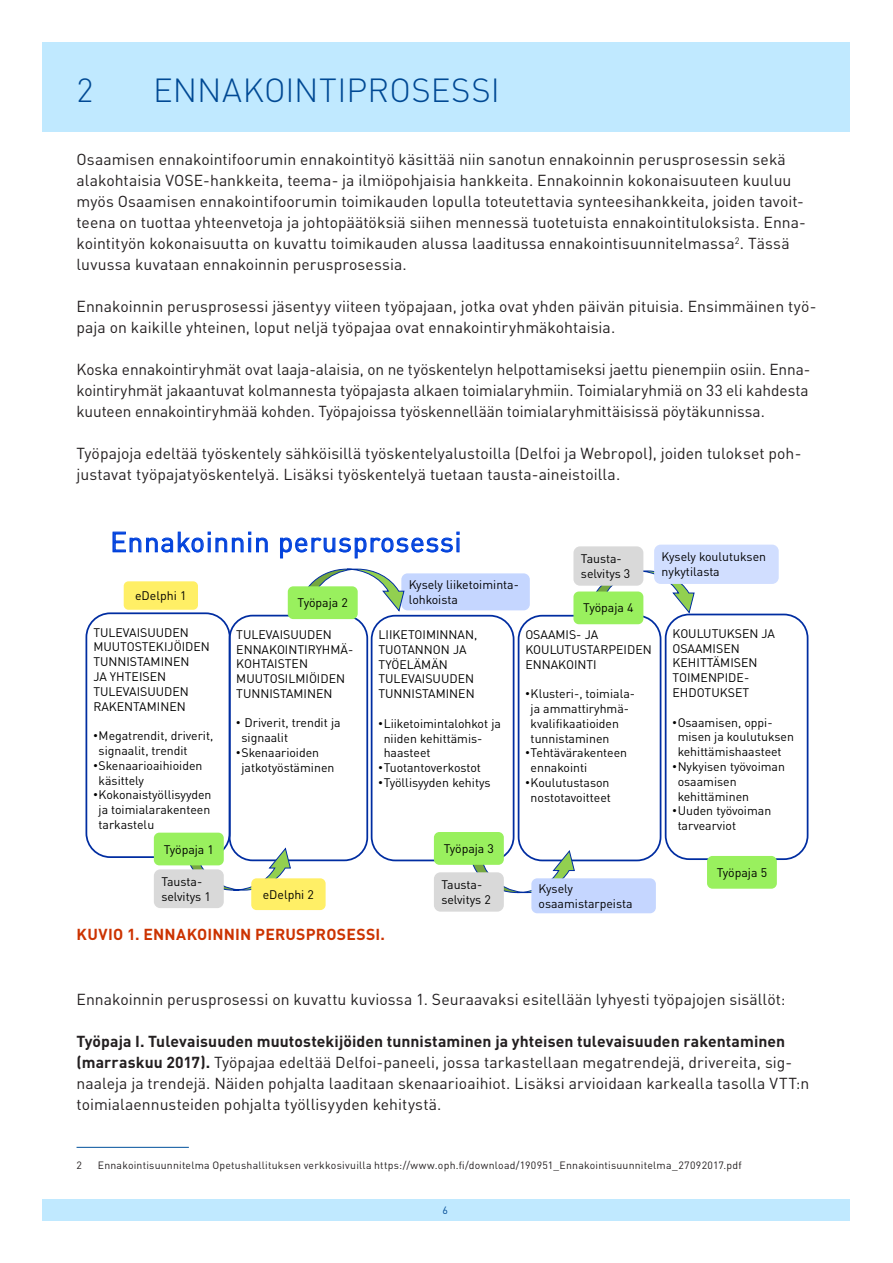
<style>
.page{position:relative;width:893px;height:1263px;background:#fff}
.page>*{position:absolute;margin:0;border:0;box-sizing:border-box;transform-origin:0 0}
.t1{font:300 33px "DIN Pro";letter-spacing:.01em;color:#004994}
.t2{font:27.75px "DIN Pro";letter-spacing:.025em;color:#0041dc}
.t3{font:15.75px/21px "DIN Pro";letter-spacing:.005em;color:#231f20}
.t4{font:700 15.75px "DIN Pro";letter-spacing:.015em;color:#c30}
.t5{font:12.3px/14.9px "DIN Pro";color:#000}
.t6{font:10.5px "DIN Pro";letter-spacing:.02em;color:#231f20}
.t7{font:10.5px "DIN Pro";color:#004994}
.s1{font-family:"Arial"}
.s2{font-weight:700}
</style>
<div class="page">
<div style="left:43px;top:1199px;width:807px;height:21px;background:#c0e9ff"></div>
<div style="left:43px;top:43px;width:807px;height:89px;background:#c0e9ff"></div>
<div style="left:401px;top:573px;width:129px;height:37px;background:#c5d6ff;border-radius:6px"></div>
<div style="left:371px;top:615px;width:143px;height:246px;border:2px solid #002da1;border-radius:24px"></div>
<svg style="left:112px;top:531px;width:156px;height:22px"></svg>
<svg style="left:280px;top:532px;width:180px;height:27px"></svg>
<div style="left:86px;top:612px;width:145px;height:246px;border:2px solid #002da1;border-radius:24px"></div>
<div style="left:229px;top:615px;width:139px;height:246px;border:2px solid #002da1;border-radius:23px"></div>
<div style="left:518px;top:615px;width:143px;height:246px;border:2px solid #002da1;border-radius:24px"></div>
<svg style="left:186px;top:847px;width:105px;height:44px"></svg>
<div style="left:154px;top:833px;width:70px;height:32px;background:#99f05e;border-radius:5px"></div>
<svg style="left:308px;top:568px;width:97px;height:44px"></svg>
<div style="left:288px;top:586px;width:70px;height:33px;background:#99f05e;border-radius:5px"></div>
<svg style="left:472px;top:849px;width:103px;height:45px"></svg>
<div style="left:434px;top:832px;width:70px;height:33px;background:#99f05e;border-radius:5px"></div>
<svg style="left:596px;top:569px;width:99px;height:45px"></svg>
<div style="left:573px;top:591px;width:70px;height:33px;background:#99f05e;border-radius:5px"></div>
<div style="left:665px;top:614px;width:143px;height:246px;border:2px solid #002da1;border-radius:24px"></div>
<div style="left:707px;top:856px;width:70px;height:33px;background:#99f05e;border-radius:5px"></div>
<div style="left:124px;top:581px;width:74px;height:29px;background:#ffef66;border-radius:5px"></div>
<div style="left:154px;top:869px;width:70px;height:39px;background:#d9d9d9;border-radius:6px"></div>
<div style="left:573px;top:546px;width:70px;height:40px;background:#d9d9d9;border-radius:7px"></div>
<div style="left:434px;top:872px;width:70px;height:40px;background:#d9d9d9;border-radius:7px"></div>
<div style="left:654px;top:545px;width:125px;height:39px;background:#d1deff;border-radius:7px"></div>
<div style="left:251px;top:878px;width:75px;height:32px;background:#ffef66;border-radius:5px"></div>
<div style="left:531px;top:878px;width:125px;height:35px;background:#c5d6ff;border-radius:6px"></div>
<hr style="left:77px;top:1147px;width:112px;height:1px;background:#01519b">
<h1 class="t1" style="left:77px;top:67px;width:18px">2</h1>
<h1 class="t1" style="left:153px;top:67px;width:348px">ENNAKOINTIPROSESSI</h1>
<p class="t3" style="left:77px;top:148px;width:731px">Osaamisen ennakointifoorumin ennakointityö käsittää niin sanotun ennakoinnin perusprosessin sekä alakohtaisia VOSE-hankkeita, teema- ja ilmiöpohjaisia hankkeita. Ennakoinnin kokonaisuuteen kuuluu myös Osaamisen ennakointifoorumin toimikauden lopulla toteutettavia synteesihankkeita, joiden tavoit&shy;teena on tuottaa yhteenvetoja ja johtopäätöksiä siihen mennessä tuotetuista ennakointituloksista. Enna&shy;kointityön kokonaisuutta on kuvattu toimikauden alussa laaditussa ennakointisuunnitelmassa<sup>2</sup>. Tässä luvussa kuvataan ennakoinnin perusprosessia.</p>
<p class="t3" style="left:77px;top:295px;width:741px">Ennakoinnin perusprosessi jäsentyy viiteen työpajaan, jotka ovat yhden päivän pituisia. Ensimmäinen työ&shy;paja on kaikille yhteinen, loput neljä työpajaa ovat ennakointiryhmäkohtaisia.</p>
<p class="t3" style="left:77px;top:358px;width:735px;text-align:justify">Koska ennakointiryhmät ovat laaja-alaisia, on ne työskentelyn helpottamiseksi jaettu pienempiin osiin. Enna&shy;kointiryhmät jakaantuvat kolmannesta työpajasta alkaen toimialaryhmiin. Toimialaryhmiä on 33 eli kahdesta kuuteen ennakointiryhmää kohden. Työpajoissa työskennellään toimialaryhmittäisissä pöytäkunnissa.</p>
<p class="t3" style="left:77px;top:442px;width:726px">Työpajoja edeltää työskentely sähköisillä työskentelyalustoilla (Delfoi ja Webropol), joiden tulokset poh&shy;justavat työpajatyöskentelyä. Lisäksi työskentelyä tuetaan tausta-aineistoilla.</p>
<h2 class="t2" style="left:110px;top:521px;width:353px">Ennakoinnin perusprosessi</h2>
<p class="t5" style="left:135px;top:587px;width:53px">eDelphi 1</p>
<p class="t5" style="left:93px;top:624px;width:118px">TULEVAISUUDEN<br>MUUTOSTEKIJÖIDEN<br>TUNNISTAMINEN<br>JA YHTEISEN<br>TULEVAISUUDEN<br>RAKENTAMINEN</p>
<p class="t5" style="left:99px;top:727px;width:116px;text-indent:-5px"><span class="s1">•</span>Megatrendit, driverit, signaalit, trendit</p>
<p class="t5" style="left:99px;top:757px;width:105px;text-indent:-5px"><span class="s1">•</span>Skenaarioaihioiden käsittely</p>
<p class="t5" style="left:99px;top:787px;width:114px;text-align:justify;text-indent:-5px"><span class="s1">•</span>Kokonaistyöllisyyden ja toimialarakenteen tarkastelu</p>
<p class="t5" style="left:164px;top:841px;width:52px">Työpaja 1</p>
<p class="t5" style="left:298px;top:595px;width:52px">Työpaja 2</p>
<p class="t5" style="left:236px;top:626px;width:118px">TULEVAISUUDEN<br>ENNAKOINTIRYHMÄ-<br>KOHTAISTEN<br>MUUTOSILMIÖIDEN<br>TUNNISTAMINEN</p>
<p class="t5" style="left:241px;top:715px;width:101px;text-indent:-5px"><span class="s1">•</span> Driverit, trendit ja signaalit</p>
<p class="t5" style="left:241px;top:744px;width:94px;text-indent:-5px"><span class="s1">•</span>Skenaarioiden jatkotyöstäminen</p>
<p class="t5" style="left:409px;top:576px;width:112px">Kysely liiketoiminta&shy;lohkoista</p>
<p class="t5" style="left:378px;top:626px;width:100px">LIIKETOIMINNAN,<br>TUOTANNON JA<br>TYÖELÄMÄN<br>TULEVAISUUDEN<br>TUNNISTAMINEN</p>
<p class="t5" style="left:384px;top:715px;width:119px;text-indent:-5px"><span class="s1">•</span>Liiketoimintalohkot ja niiden kehittämis&shy;haasteet</p>
<p class="t5" style="left:378px;top:759px;width:104px"><span class="s1">•</span>Tuotantoverkostot</p>
<p class="t5" style="left:378px;top:774px;width:114px"><span class="s1">•</span>Työllisyyden kehitys</p>
<p class="t5" style="left:444px;top:840px;width:52px">Työpaja 3</p>
<p class="t5" style="left:581px;top:551px;width:51px">Tausta&shy;selvitys 3</p>
<p class="t5" style="left:583px;top:600px;width:52px">Työpaja 4</p>
<p class="t5" style="left:525px;top:626px;width:128px">OSAAMIS- JA<br>KOULUTUSTARPEIDEN<br>ENNAKOINTI</p>
<p class="t5" style="left:531px;top:685px;width:106px;text-indent:-5px"><span class="s1">•</span>Klusteri-, toimiala&shy;ja ammattiryhmä&shy;kvalifikaatioiden tunnistaminen</p>
<p class="t5" style="left:531px;top:745px;width:98px;text-indent:-5px"><span class="s1">•</span>Tehtävärakenteen ennakointi</p>
<p class="t5" style="left:525px;top:774px;width:87px;text-align:center"><span class="s1">•</span>Koulutustason nostotavoitteet</p>
<p class="t5" style="left:161px;top:873px;width:51px">Tausta&shy;selvitys 1</p>
<p class="t5" style="left:441px;top:876px;width:51px">Tausta&shy;selvitys 2</p>
<p class="t5" style="left:263px;top:886px;width:53px">eDelphi 2</p>
<p class="t5" style="left:539px;top:880px;width:95px">Kysely osaamistarpeista</p>
<p class="t4" style="left:77px;top:924px;width:308px">KUVIO 1. ENNAKOINNIN PERUSPROSESSI.</p>
<p class="t5" style="left:662px;top:549px;width:106px">Kysely koulutuksen nykytilasta</p>
<p class="t5" style="left:672px;top:625px;width:104px">KOULUTUKSEN JA<br>OSAAMISEN<br>KEHITTÄMISEN<br>TOIMENPIDE-<br>EHDOTUKSET</p>
<p class="t5" style="left:678px;top:714px;width:118px;text-indent:-5px"><span class="s1">•</span>Osaamisen, oppi&shy;misen ja koulutuksen kehittämishaasteet</p>
<p class="t5" style="left:678px;top:758px;width:109px;text-indent:-5px"><span class="s1">•</span>Nykyisen työvoiman osaamisen kehittäminen</p>
<p class="t5" style="left:678px;top:803px;width:95px;text-indent:-5px"><span class="s1">•</span>Uuden työvoiman tarvearviot</p>
<p class="t5" style="left:717px;top:864px;width:52px">Työpaja 5</p>
<p class="t3" style="left:77px;top:988px;width:710px">Ennakoinnin perusprosessi on kuvattu kuviossa 1. Seuraavaksi esitellään lyhyesti työpajojen sisällöt:</p>
<p class="t3" style="left:77px;top:1030px;width:734px"><span class="s2">Työpaja I. Tulevaisuuden muutostekijöiden tunnistaminen ja yhteisen tulevaisuuden rakentaminen (marraskuu 2017).</span> Työpajaa edeltää Delfoi-paneeli, jossa tarkastellaan megatrendejä, drivereita, sig&shy;naaleja ja trendejä. Näiden pohjalta laaditaan skenaarioaihiot. Lisäksi arvioidaan karkealla tasolla VTT:n toimialaennusteiden pohjalta työllisyyden kehitystä.</p>
<p class="t6" style="left:77px;top:1158px;width:7px">2</p>
<p class="t6" style="left:98px;top:1158px;width:645px">Ennakointisuunnitelma Opetushallituksen verkkosivuilla https://www.oph.fi/download/190951_Ennakointisuunnitelma_27092017.pdf</p>
<p class="t7" style="left:443px;top:1203px;width:7px">6</p>
</div>
